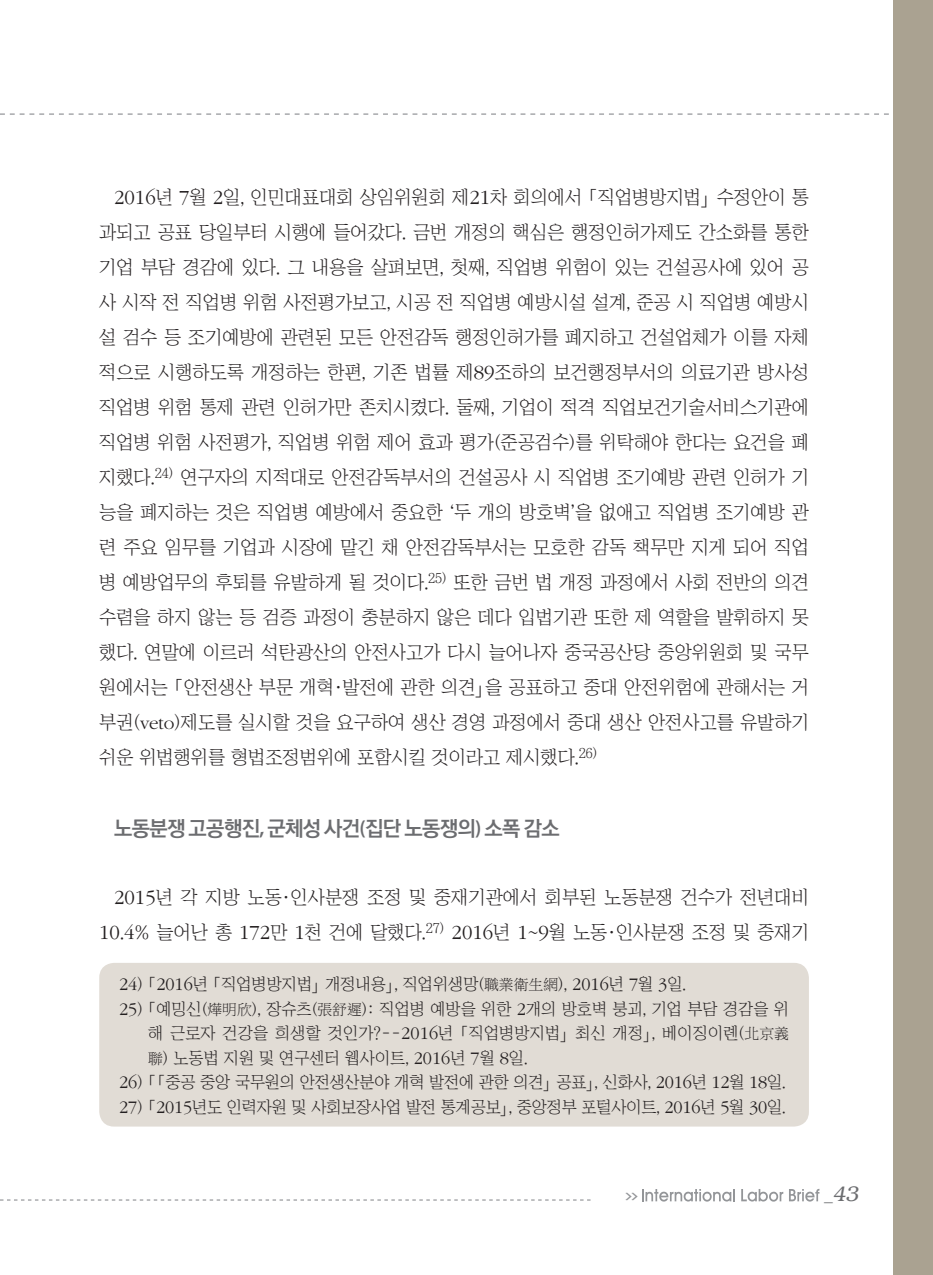
<style>
.page{position:relative;width:933px;height:1275px;background:#fff}
.page>*{position:absolute;margin:0;border:0;box-sizing:border-box;transform-origin:0 0}
.t1{font:700 21px "Ko Pub Dotum";letter-spacing:-.03em;color:#6c6d70}
.t2{font:italic 300 21px "Bookman";color:#6c6d70}
.t3{font:18.9px/35px "Chosunilbo NM";color:#231f20;text-align:justify}
.t4{font:16.62px/24.5px "Chosunilbo NM";color:#231f20;text-align:justify}
.t5{font:700 7.88px "Ko Pub Dotum";color:#939598;scale:2 1}
.s1{font-family:"ITC Garamond Std";font-weight:300;font-size:20.82px}
.s2{font-family:"ITC Garamond Std";font-weight:300}
.s3{font-family:"Myriad Pro";font-weight:600}
.s4{font-family:"ITC Garamond Std";font-weight:300;font-size:18.38px}
.s5{font-family:"P Ming Li U";font-size:14.88px}
.s6{font-family:"Helvetica";font-weight:400;font-style:normal;font-size:17.5px}
</style>
<div class="page">
<svg style="left:0;top:1199px;width:590px;height:1px"></svg>
<svg style="left:0;top:113px;width:889px;height:2px"></svg>
<div style="left:893px;top:0;width:40px;height:1275px;background:#aaa291"></div>
<svg style="left:642px;top:1189px;width:93px;height:13px"></svg>
<svg style="left:741px;top:1189px;width:42px;height:13px"></svg>
<svg style="left:789px;top:1189px;width:30px;height:12px"></svg>
<div style="left:99px;top:963px;width:710px;height:163px;background:#e1dcd5;border-radius:15px"></div>
<p class="t3" style="left:99px;top:179px;width:711px;text-indent:15px"><span class="s1">2016</span>년 <span class="s1">7</span>월 <span class="s1">2</span>일, 인민대표대회 상임위원회 제<span class="s1">21</span>차 회의에서 「직업병방지법」수정안이 통 과되고 공표 당일부터 시행에 들어갔다. 금번 개정의 핵심은 행정인허가제도 간소화를 통한 기업 부담 경감에 있다. 그 내용을 살펴보면, 첫째, 직업병 위험이 있는 건설공사에 있어 공 사 시작 전 직업병 위험 사전평가보고, 시공 전 직업병 예방시설 설계, 준공 시 직업병 예방시 설 검수 등 조기예방에 관련된 모든 안전감독 행정인허가를 폐지하고 건설업체가 이를 자체 적으로 시행하도록 개정하는 한편, 기존 법률 제<span class="s1">89</span>조하의 보건행정부서의 의료기관 방사성 직업병 위험 통제 관련 인허가만 존치시켰다. 둘째, 기업이 적격 직업보건기술서비스기관에 직업병 위험 사전평가, 직업병 위험 제어 효과 평가(준공검수)를 위탁해야 한다는 요건을 폐 지했다.<sup>24)</sup> 연구자의 지적대로 안전감독부서의 건설공사 시 직업병 조기예방 관련 인허가 기 능을 폐지하는 것은 직업병 예방에서 중요한 ‘두 개의 방호벽’을 없애고 직업병 조기예방 관 련 주요 임무를 기업과 시장에 맡긴 채 안전감독부서는 모호한 감독 책무만 지게 되어 직업 병 예방업무의 후퇴를 유발하게 될 것이다.<sup>25)</sup> 또한 금번 법 개정 과정에서 사회 전반의 의견 수렴을 하지 않는 등 검증 과정이 충분하지 않은 데다 입법기관 또한 제 역할을 발휘하지 못 했다. 연말에 이르러 석탄광산의 안전사고가 다시 늘어나자 중국공산당 중앙위원회 및 국무 원에서는 「안전생산 부문 개혁·발전에 관한 의견」을 공표하고 중대 안전위험에 관해서는 거 부권(<span class="s2">veto</span>)제도를 실시할 것을 요구하여 생산 경영 과정에서 중대 생산 안전사고를 유발하기 쉬운 위법행위를 형법조정범위에 포함시킬 것이라고 제시했다.<sup>26)</sup></p>
<p class="t1" style="left:114px;top:818px;width:447px">노동분쟁 고공행진<span class="s3">,</span> 군체성 사건<span class="s3">(</span>집단 노동쟁의<span class="s3">)</span> 소폭 감소</p>
<p class="t3" style="left:99px;top:879px;width:711px;text-align:right"><span class="s1">2015</span>년 각 지방 노동·인사분쟁 조정 및 중재기관에서 회부된 노동분쟁 건수가 전년대비<br><span class="s1">10</span>.<span class="s1">4</span>% 늘어난 총 <span class="s1">172</span>만 <span class="s1">1</span>천 건에 달했다.<sup>27)</sup> <span class="s1">2016</span>년 <span class="s1">1</span>~<span class="s1">9</span>월 노동·인사분쟁 조정 및 중재기</p>
<p class="t4" style="left:119px;top:972px;width:568px"><span class="s4">24</span>) 「<span class="s4">2016</span>년 「직업병방지법」개정내용」, 직업위생망(<span class="s5">職業衛生網</span>), <span class="s4">2016</span>년 <span class="s4">7</span>월 <span class="s4">3</span>일.</p>
<p class="t4" style="left:148px;top:997px;width:642px;text-indent:-29px"><span class="s4">25</span>) 「예밍신(<span class="s5">燁明欣</span>), 장슈츠(<span class="s5">張舒遲</span>): 직업병 예방을 위한 <span class="s4">2</span>개의 방호벽 붕괴, 기업 부담 경감을 위 해 근로자 건강을 희생할 것인가?--<span class="s4">2016</span>년 「직업병방지법」최신 개정」, 베이징이롄(<span class="s5">北京義聯</span>) 노동법 지원 및 연구센터 웹사이트, <span class="s4">2016</span>년 <span class="s4">7</span>월 <span class="s4">8</span>일.</p>
<p class="t4" style="left:119px;top:1070px;width:668px"><span class="s4">26</span>) 「「중공 중앙 국무원의 안전생산분야 개혁 발전에 관한 의견」공표」, 신화사, <span class="s4">2016</span>년 <span class="s4">12</span>월 <span class="s4">18</span>일.</p>
<p class="t4" style="left:119px;top:1095px;width:668px"><span class="s4">27</span>) 「<span class="s4">2015</span>년도 인력자원 및 사회보장사업 발전 통계공보」, 중앙정부 포털사이트, <span class="s4">2016</span>년 <span class="s4">5</span>월 <span class="s4">30</span>일.</p>
<p class="t5" style="left:625px;top:1192px;width:8px">&gt;&gt;</p>
<p class="t2" style="left:824px;top:1182px;width:36px"><span class="s6">_</span>43</p>
</div>
